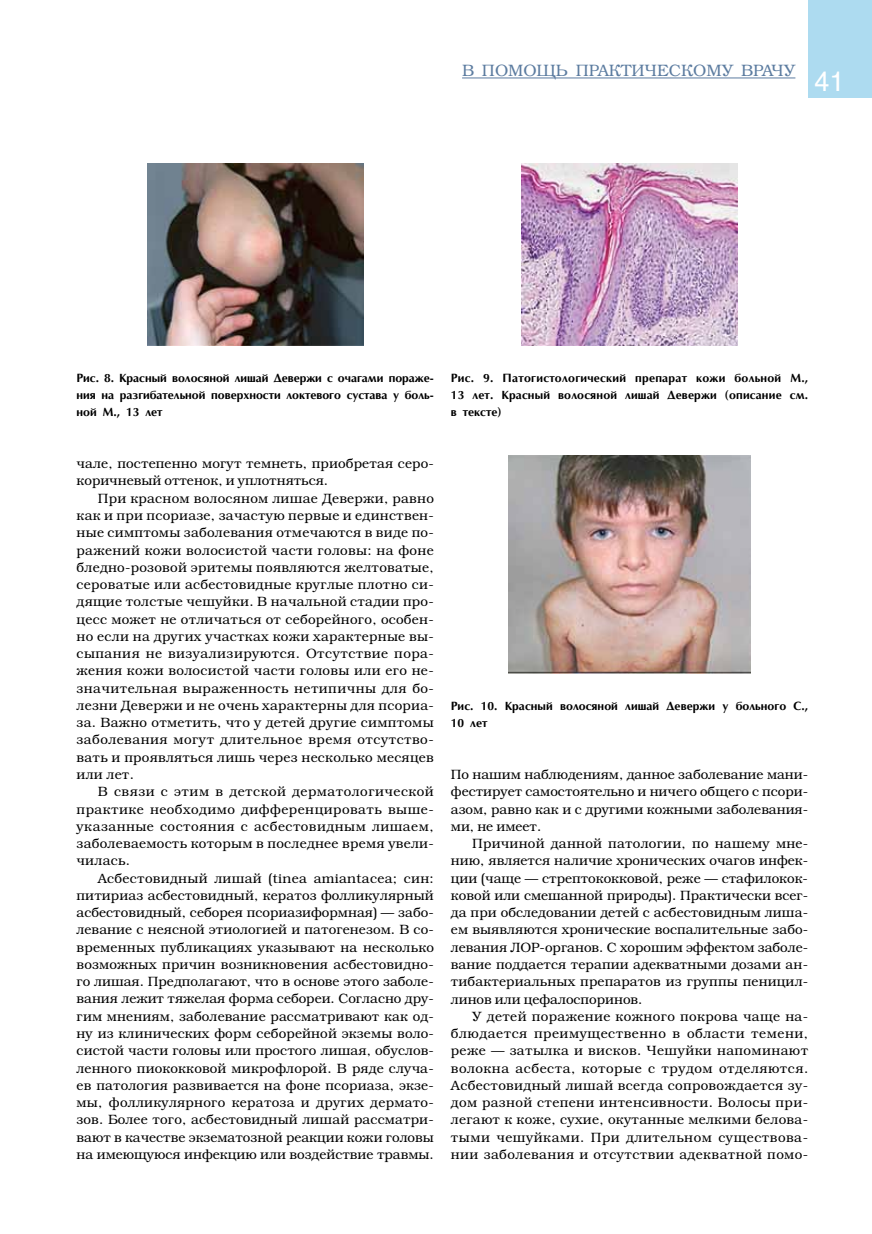
<style>
.page{position:relative;width:872px;height:1234px;background:#fff}
.page>*{position:absolute;margin:0;border:0;box-sizing:border-box;transform-origin:0 0}
.t1{font:27px "Helios";color:#fff}
.t2{font:300 16.5px "Bookman C";color:#5c7ca0}
.t3{font:300 13.5px/17.2px "Bookman C";letter-spacing:.01em;color:#000;text-align:justify}
.t4{font:700 12px/17.2px "AG Optima";letter-spacing:.005em;color:#000;text-align:justify}
</style>
<div class="page">
<div style="left:808px;top:0;width:64px;height:98px;background:#addbf0"></div>
<hr style="left:462px;top:77px;width:333px;height:1px;background:#5c7ca0">
<img style="left:147px;top:163px;width:216px;height:182px">
<img style="left:509px;top:455px;width:241px;height:218px">
<img style="left:521px;top:163px;width:216px;height:183px">
<p class="t2" style="left:462px;top:61px;width:91px">В ПОМОЩЬ</p>
<p class="t2" style="left:576px;top:61px;width:221px">ПРАКТИЧЕСКОМУ ВРАЧУ</p>
<h1 class="t1" style="left:814px;top:67px;width:32px">41</h1>
<p class="t4" style="left:77px;top:369px;width:359px">Рис. 8. Красный волосяной лишай Девержи с очагами пораже&shy;ния на разгибательной поверхности локтевого сустава у боль&shy;ной М., 13 лет</p>
<p class="t4" style="left:451px;top:369px;width:359px">Рис. 9. Патогистологический препарат кожи больной М., 13 лет. Красный волосяной лишай Девержи (описание см. в тексте)</p>
<p class="t3" style="left:77px;top:455px;width:359px">чале, постепенно могут темнеть, приобретая серо&shy;коричневый оттенок, и уплотняться.</p>
<p class="t3" style="left:77px;top:489px;width:359px;text-indent:21px">При красном волосяном лишае Девержи, равно как и при псориазе, зачастую первые и единствен&shy;ные симптомы заболевания отмечаются в виде по&shy;ражений кожи волосистой части головы: на фоне бледно-розовой эритемы появляются желтоватые, сероватые или асбестовидные круглые плотно си&shy;дящие толстые чешуйки. В начальной стадии про&shy;цесс может не отличаться от себорейного, особен&shy;но если на других участках кожи характерные вы&shy;сыпания не визуализируются. Отсутствие пора&shy;жения кожи волосистой части головы или его не&shy;значительная выраженность нетипичны для бо&shy;лезни Девержи и не очень характерны для псориа&shy;за. Важно отметить, что у детей другие симптомы заболевания могут длительное время отсутство&shy;вать и проявляться лишь через несколько месяцев или лет.</p>
<p class="t3" style="left:77px;top:782px;width:359px;text-indent:21px">В связи с этим в детской дерматологической практике необходимо дифференцировать выше&shy;указанные состояния с асбестовидным лишаем, заболеваемость которым в последнее время увели&shy;чилась.</p>
<p class="t3" style="left:77px;top:869px;width:359px;text-indent:21px">Асбестовидный лишай (tinea amiantacеа; син: питириаз асбестовидный, кератоз фолликулярный асбестовидный, себорея псориазиформная) — забо&shy;левание с неясной этиологией и патогенезом. В со&shy;временных публикациях указывают на несколько возможных причин возникновения асбестовидно&shy;го лишая. Предполагают, что в основе этого заболе&shy;вания лежит тяжелая форма себореи. Согласно дру&shy;гим мнениям, заболевание рассматривают как од&shy;ну из клинических форм себорейной экземы воло&shy;систой части головы или простого лишая, обуслов&shy;ленного пиококковой микрофлорой. В ряде случа&shy;ев патология развивается на фоне псориаза, экзе&shy;мы, фолликулярного кератоза и других дермато&shy;зов. Более того, асбестовидный лишай рассматри&shy;вают в качестве экзематозной реакции кожи головы на имеющуюся инфекцию или воздействие травмы.</p>
<p class="t4" style="left:451px;top:697px;width:359px">Рис. 10. Красный волосяной лишай Девержи у больного С.,<br>10 лет</p>
<p class="t3" style="left:451px;top:765px;width:359px">По нашим наблюдениям, данное заболевание мани&shy;фестирует самостоятельно и ничего общего с псори&shy;азом, равно как и с другими кожными заболевания&shy;ми, не имеет.</p>
<p class="t3" style="left:451px;top:834px;width:359px;text-indent:21px">Причиной данной патологии, по нашему мне&shy;нию, является наличие хронических очагов инфек&shy;ции (чаще — стрептококковой, реже — стафилокок&shy;ковой или смешанной природы). Практически всег&shy;да при обследовании детей с асбестовидным лиша&shy;ем выявляются хронические воспалительные забо&shy;левания ЛОР-органов. С хорошим эффектом заболе&shy;вание поддается терапии адекватными дозами ан&shy;тибактериальных препаратов из группы пеницил&shy;линов или цефалоспоринов.</p>
<p class="t3" style="left:451px;top:1007px;width:359px;text-indent:21px">У детей поражение кожного покрова чаще на&shy;блюдается преимущественно в области темени, реже — затылка и висков. Чешуйки напоминают волокна асбеста, которые с трудом отделяются.<br>Асбестовидный лишай всегда сопровождается зу&shy;дом разной степени интенсивности. Волосы при&shy;легают к коже, сухие, окутанные мелкими белова&shy;тыми чешуйками. При длительном существова&shy;нии заболевания и отсутствии адекватной помо-</p>
</div>
